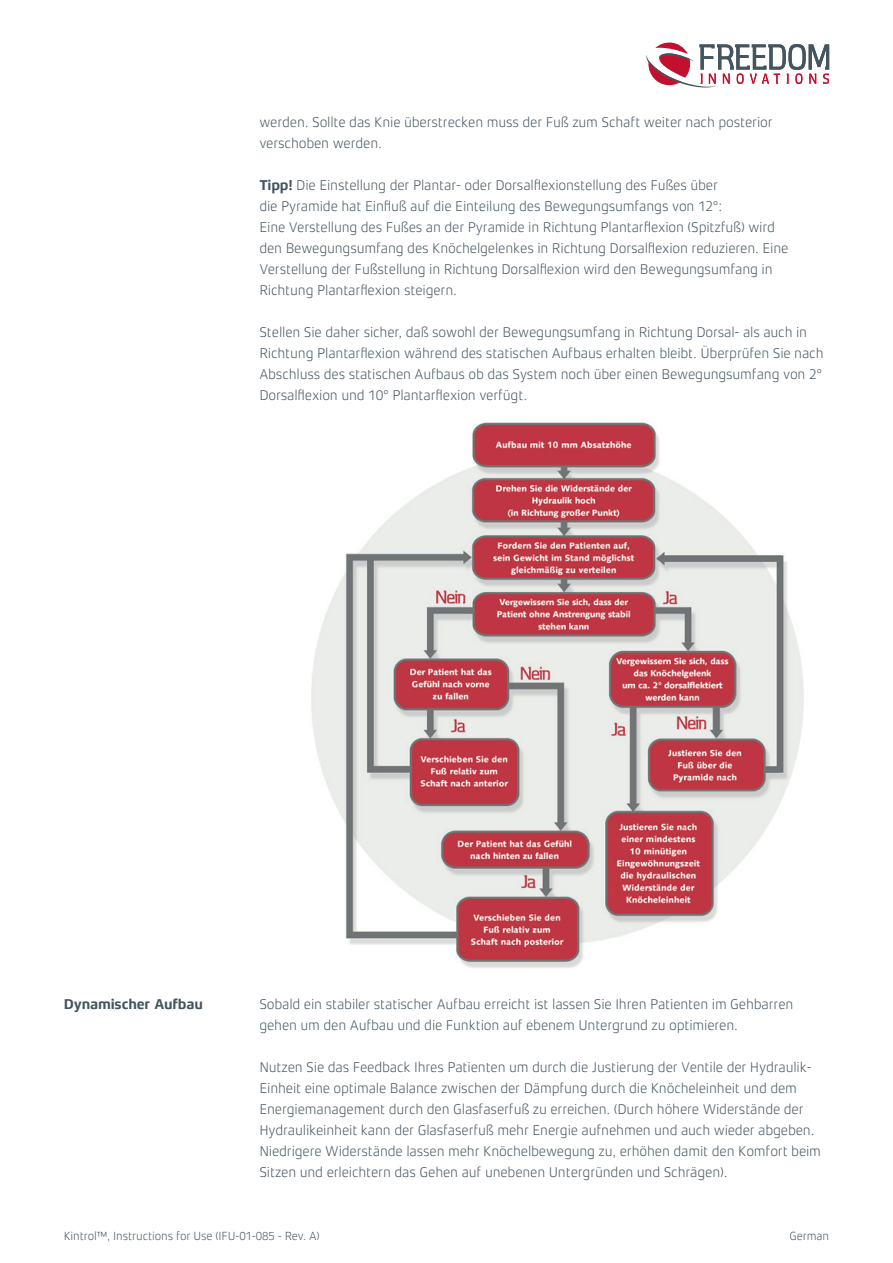
<style>
.page{position:relative;width:893px;height:1263px;background:#fff}
.page>*{position:absolute;margin:0;border:0;box-sizing:border-box;transform-origin:0 0}
.t1{font:300 14.4px/21px "Xenois Sans Pro";letter-spacing:-.015em;color:#45555f}
.t2{font:700 14.4px "Xenois Sans Pro";letter-spacing:-.015em;color:#45555f}
.t3{font:300 12px "Xenois Sans Pro";letter-spacing:-.015em;color:#45555f}
.s1{font-weight:700}
</style>
<div class="page">
<svg style="left:646px;top:43px;width:183px;height:45px"></svg>
<img style="left:311px;top:422px;width:493px;height:546px">
<p class="t1" style="left:259px;top:112px;width:515px">werden. Sollte das Knie überstrecken muss der Fuß zum Schaft weiter nach posterior verschoben werden.</p>
<p class="t1" style="left:259px;top:175px;width:531px"><span class="s1">Tipp!</span> Die Einstellung der Plantar- oder Dorsalflexionstellung des Fußes über<br>die Pyramide hat Einfluß auf die Einteilung des Bewegungsumfangs von 12°:<br>Eine Verstellung des Fußes an der Pyramide in Richtung Plantarflexion (Spitzfuß) wird den Bewegungsumfang des Knöchelgelenkes in Richtung Dorsalflexion reduzieren. Eine Verstellung der Fußstellung in Richtung Dorsalflexion wird den Bewegungsumfang in Richtung Plantarflexion steigern.</p>
<p class="t1" style="left:259px;top:322px;width:566px">Stellen Sie daher sicher, daß sowohl der Bewegungsumfang in Richtung Dorsal- als auch in Richtung Plantarflexion während des statischen Aufbaus erhalten bleibt. Überprüfen Sie nach Abschluss des statischen Aufbaus ob das System noch über einen Bewegungsumfang von 2° Dorsalflexion und 10° Plantarflexion verfügt.</p>
<p class="t2" style="left:64px;top:996px;width:141px">Dynamischer Aufbau</p>
<p class="t1" style="left:259px;top:994px;width:536px">Sobald ein stabiler statischer Aufbau erreicht ist lassen Sie Ihren Patienten im Gehbarren gehen um den Aufbau und die Funktion auf ebenem Untergrund zu optimieren.</p>
<p class="t1" style="left:259px;top:1057px;width:563px">Nutzen Sie das Feedback Ihres Patienten um durch die Justierung der Ventile der Hydraulik-Einheit eine optimale Balance zwischen der Dämpfung durch die Knöcheleinheit und dem Energiemanagement durch den Glasfaserfuß zu erreichen. (Durch höhere Widerstände der Hydraulikeinheit kann der Glasfaserfuß mehr Energie aufnehmen und auch wieder abgeben.<br>Niedrigere Widerstände lassen mehr Knöchelbewegung zu, erhöhen damit den Komfort beim Sitzen und erleichtern das Gehen auf unebenen Untergründen und Schrägen).</p>
<p class="t3" style="left:64px;top:1229px;width:258px">Kintrol™, Instructions for Use (IFU-01-085 - Rev. A)</p>
<p class="t3" style="left:789px;top:1229px;width:41px">German</p>
</div>
